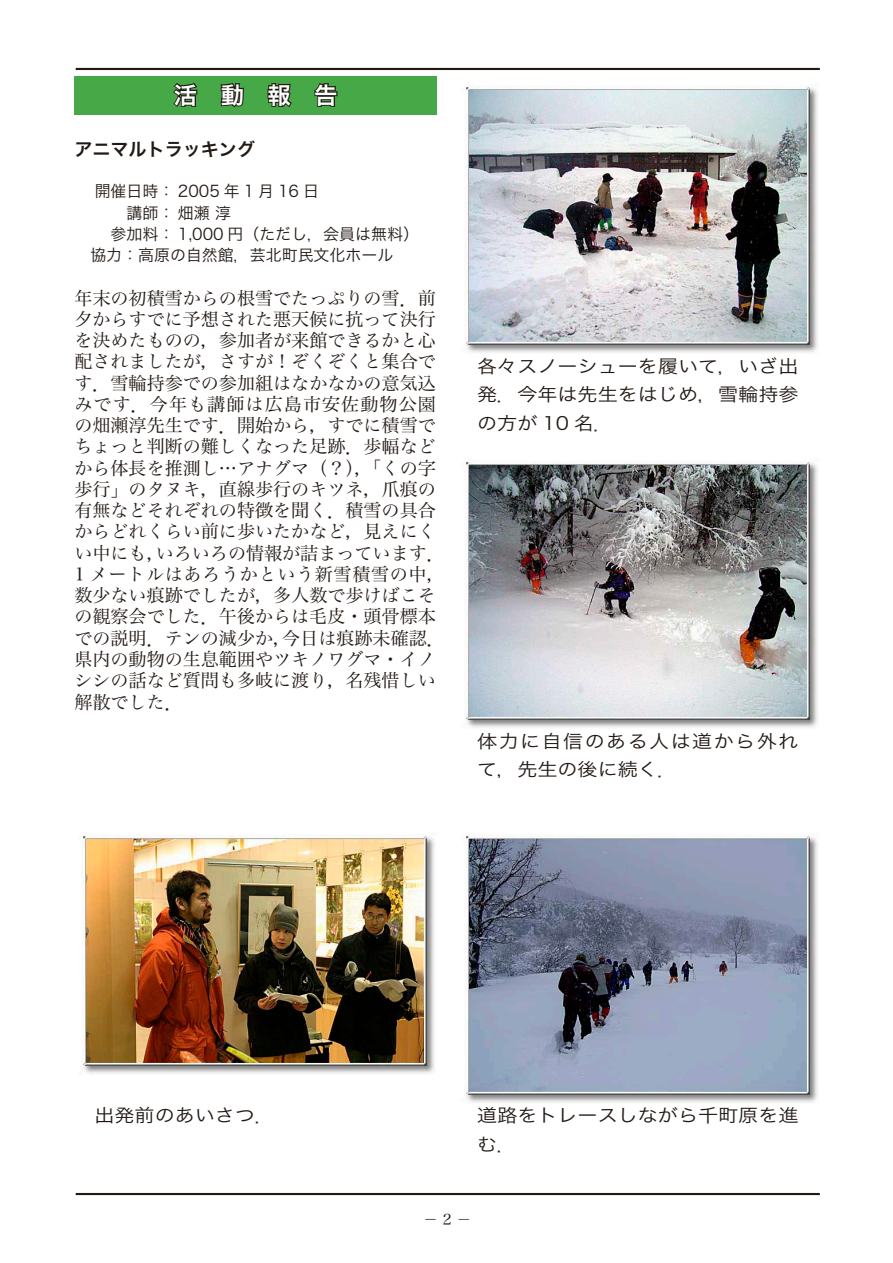
<style>
.page{position:relative;width:893px;height:1263px;background:#fff}
.page>*{position:absolute;margin:0;border:0;box-sizing:border-box;transform-origin:0 0}
.t1{font:23.4px "Hira Kaku Pro W6";color:#fff}
.t2{font:18px/21.3px "Hira Min Pro W3";color:#221914}
.t3{font:18px/28.5px "Hira Kaku Pro W3";color:#221914;scale:1.11 1}
.t4{font:18px/28.5px "Hira Kaku Pro W3";letter-spacing:.07em;color:#221914;scale:1.11 1}
.見出し{font:18px "Hira Kaku Pro W6";color:#221914}
.t5{font:15.9px "Hira Kaku Pro W3";color:#221914}
.t6{font:14.85px "Hira Min Pro W3";color:#221914}
</style>
<div class="page">
<hr style="left:76px;top:68px;width:744px;height:2px;background:#221914">
<div style="left:74px;top:76px;width:363px;height:39px;background:#46a846"></div>
<svg style="left:173px;top:83px;width:25px;height:24px"></svg>
<svg style="left:218px;top:67px;width:27px;height:41px"></svg>
<svg style="left:267px;top:83px;width:25px;height:25px"></svg>
<svg style="left:314px;top:83px;width:24px;height:24px"></svg>
<hr style="left:76px;top:1193px;width:744px;height:2px;background:#221914">
<img style="left:83px;top:836px;width:352px;height:238px">
<img style="left:466px;top:836px;width:352px;height:267px">
<img style="left:466px;top:87px;width:352px;height:266px">
<img style="left:466px;top:462px;width:352px;height:266px">
<p class="t1" style="left:174px;top:74px;width:165px">活　動　報　告</p>
<p class="見出し" style="left:74px;top:133px;width:182px">アニマルトラッキング</p>
<p class="t5" style="left:95px;top:177px;width:226px">開催日時： 2005 年 1 月 16 日</p>
<p class="t5" style="left:127px;top:199px;width:106px">講師： 畑瀬 淳</p>
<p class="t5" style="left:111px;top:220px;width:310px">参加料： 1,000 円（ただし，会員は無料）</p>
<p class="t5" style="left:74px;top:241px;width:320px">　協力：高原の自然館，芸北町民文化ホール</p>
<p class="t2" style="left:74px;top:285px;width:372px">年末の初積雪からの根雪でたっぷりの雪．前夕からすでに予想された悪天候に抗って決行を決めたものの，参加者が来館できるかと心配されましたが，さすが！ぞくぞくと集合です．雪輪持参での参加組はなかなかの意気込みです．今年も講師は広島市安佐動物公園の畑瀬淳先生です．開始から，すでに積雪でちょっと判断の難しくなった足跡．歩幅などから体長を推測し…アナグマ（？），「くの字歩行」のタヌキ，直線歩行のキツネ，爪痕の有無などそれぞれの特徴を聞く．積雪の具合からどれくらい前に歩いたかなど，見えにくい中にも，いろいろの情報が詰まっています．<br>1 メートルはあろうかという新雪積雪の中，数少ない痕跡でしたが，多人数で歩けばこその観察会でした．午後からは毛皮・頭骨標本での説明．テンの減少か，今日は痕跡未確認．県内の動物の生息範囲やツキノワグマ・イノシシの話など質問も多岐に渡り，名残惜しい解散でした．</p>
<p class="t3" style="left:477px;top:351px;width:291px;text-align:justify">各々スノーシューを履いて，いざ出発．今年は先生をはじめ，雪輪持参の方が 10 名．</p>
<p class="t4" style="left:477px;top:725px;width:291px">体力に自信のある人は道から外れて，先生の後に続く．</p>
<p class="t3" style="left:94px;top:1100px;width:164px">出発前のあいさつ．</p>
<p class="t3" style="left:477px;top:1100px;width:291px">道路をトレースしながら千町原を進む．</p>
<p class="t6" style="left:423px;top:1207px;width:50px">－ 2 －</p>
</div>
